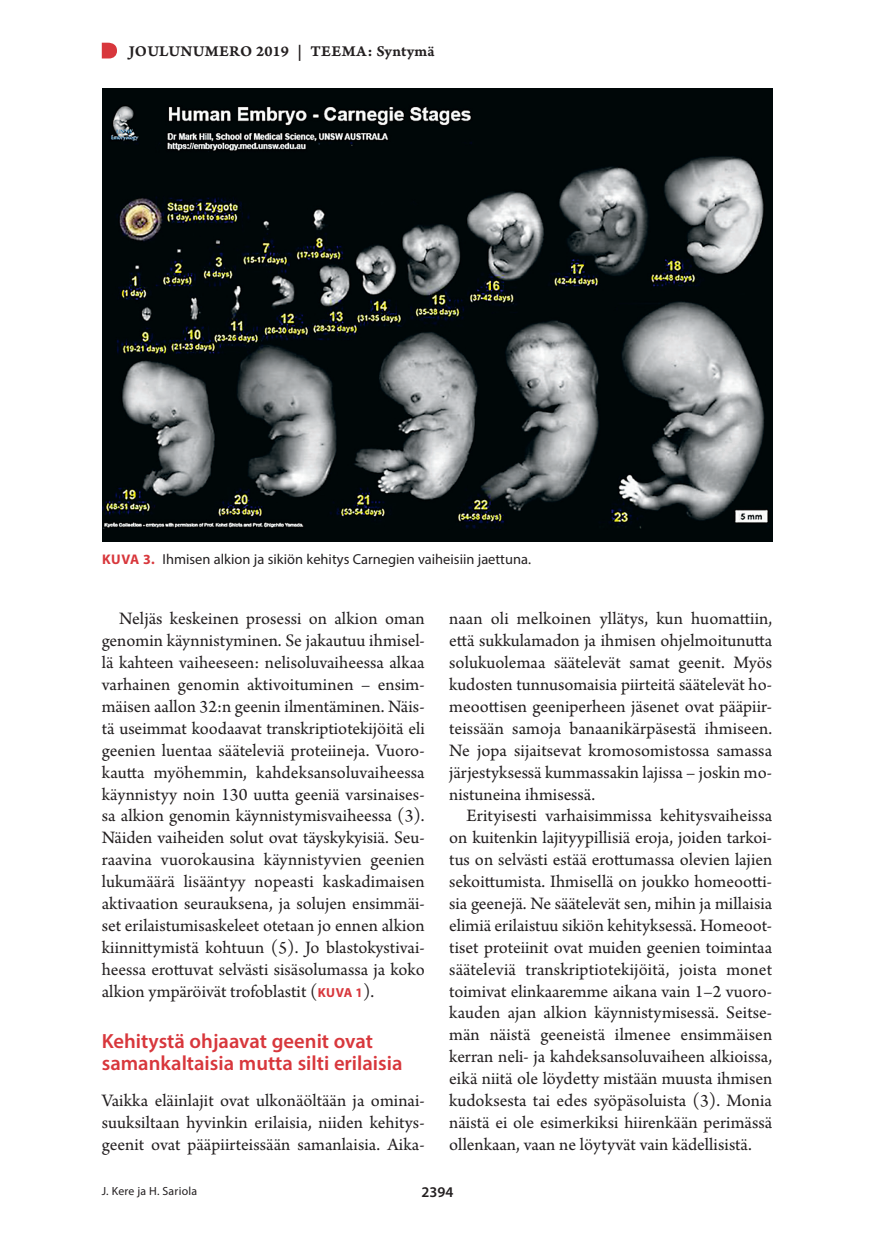
<style>
.page{position:relative;width:874px;height:1241px;background:#fff}
.page>*{position:absolute;margin:0;border:0;box-sizing:border-box;transform-origin:0 0}
.v1{font:600 20.65px/21.9px "Myriad Pro";color:#d8373c}
.l_ei_sis{font:18.38px/21.9px "Arno Pro";color:#231f20;text-align:justify}
.vinj{font:15.75px "Arno Pro Smbd Caption";letter-spacing:.015em;color:#231f20}
.t1{font:600 14.88px "Myriad Pro";color:#231f20}
.kt{font:14.35px "Myriad Pro";color:#231f20}
.Ala{font:11.9px "Myriad Pro";letter-spacing:.02em;color:#231f20}
.s1{font-weight:700;font-size:14px;color:#d8373c}
.s2{font-family:"Myriad Pro";font-weight:700;font-size:13.12px;color:#d8373c}
</style>
<div class="page">
<img style="left:102px;top:88px;width:669px;height:453px">
<svg style="left:102px;top:43px;width:15px;height:15px"></svg>
<p class="vinj" style="left:129px;top:42px;width:307px">JOULUNUMERO 2019 | TEEMA: Syntymä</p>
<p class="kt" style="left:102px;top:550px;width:430px"><span class="s1">KUVA 3.</span> Ihmisen alkion ja sikiön kehitys Carnegien vaiheisiin jaettuna.</p>
<p class="l_ei_sis" style="left:102px;top:609px;width:324px;text-indent:17px">Neljäs keskeinen prosessi on alkion oman genomin käynnistyminen. Se jakautuu ihmisel&shy;lä kahteen vaiheeseen: nelisoluvaiheessa alkaa varhainen genomin aktivoituminen – ensim&shy;mäisen aallon 32:n geenin ilmentäminen. Näis&shy;tä useimmat koodaavat transkriptiotekijöitä eli geenien luentaa sääteleviä proteiineja. Vuoro&shy;kautta myöhemmin, kahdeksansoluvaiheessa käynnistyy noin 130 uutta geeniä varsinaises&shy;sa alkion genomin käynnistymisvaiheessa (3).<br>Näiden vaiheiden solut ovat täyskykyisiä. Seu&shy;raavina vuorokausina käynnistyvien geenien lukumäärä lisääntyy nopeasti kaskadimaisen aktivaation seurauksena, ja solujen ensimmäi&shy;set erilaistumisaskeleet otetaan jo ennen alkion kiinnittymistä kohtuun (5). Jo blastokystivai&shy;heessa erottuvat selvästi sisäsolumassa ja koko alkion ympäröivät trofoblastit (<span class="s2">KUVA 1</span>).</p>
<p class="v1" style="left:102px;top:1029px;width:302px">Kehitystä ohjaavat geenit ovat samankaltaisia mutta silti erilaisia</p>
<p class="l_ei_sis" style="left:102px;top:1090px;width:324px">Vaikka eläinlajit ovat ulkonäöltään ja ominai&shy;suuksiltaan hyvinkin erilaisia, niiden kehitys&shy;geenit ovat pääpiirteissään samanlaisia. Aika-</p>
<p class="l_ei_sis" style="left:449px;top:609px;width:324px">naan oli melkoinen yllätys, kun huomattiin, että sukkulamadon ja ihmisen ohjelmoitunutta solukuolemaa säätelevät samat geenit. Myös kudosten tunnusomaisia piirteitä säätelevät ho&shy;meoottisen geeniperheen jäsenet ovat pääpiir&shy;teissään samoja banaanikärpäsestä ihmiseen.<br>Ne jopa sijaitsevat kromosomistossa samassa järjestyksessä kummassakin lajissa – joskin mo&shy;nistuneina ihmisessä.</p>
<p class="l_ei_sis" style="left:449px;top:805px;width:324px;text-indent:17px">Erityisesti varhaisimmissa kehitysvaiheissa on kuitenkin lajityypillisiä eroja, joiden tarkoi&shy;tus on selvästi estää erottumassa olevien lajien sekoittumista. Ihmisellä on joukko homeootti&shy;sia geenejä. Ne säätelevät sen, mihin ja millaisia elimiä erilaistuu sikiön kehityksessä. Homeoot&shy;tiset proteiinit ovat muiden geenien toimintaa sääteleviä transkriptiotekijöitä, joista monet toimivat elinkaaremme aikana vain 1–2 vuoro&shy;kauden ajan alkion käynnistymisessä. Seitse&shy;män näistä geeneistä ilmenee ensimmäisen kerran neli- ja kahdeksansoluvaiheen alkioissa, eikä niitä ole löydetty mistään muusta ihmisen kudoksesta tai edes syöpäsoluista (3). Monia näistä ei ole esimerkiksi hiirenkään perimässä ollenkaan, vaan ne löytyvät vain kädellisistä.</p>
<p class="Ala" style="left:102px;top:1183px;width:97px">J. Kere ja H. Sariola</p>
<p class="t1" style="left:421px;top:1182px;width:33px">2394</p>
</div>
